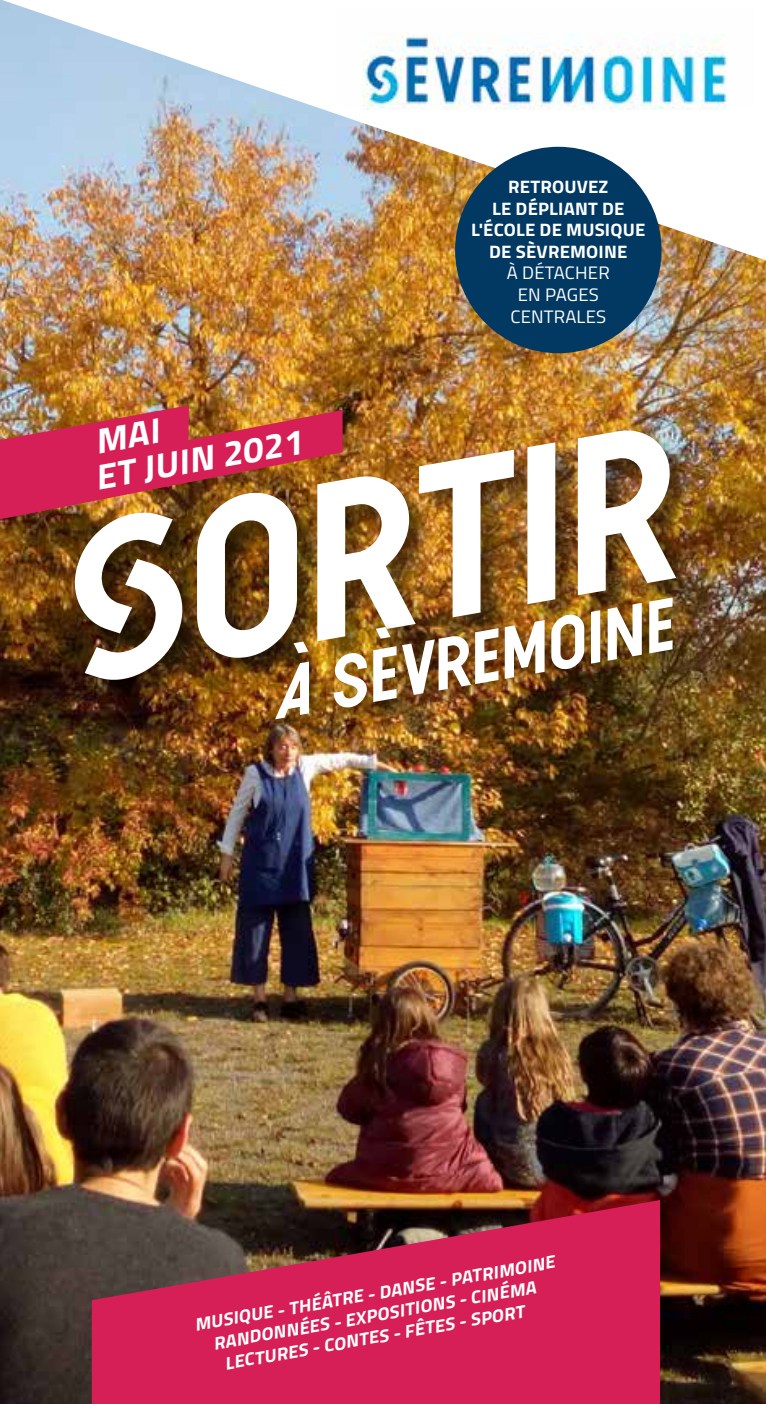
<style>
.page{position:relative;width:766px;height:1404px;background:#fff}
.page>*{position:absolute;margin:0;border:0;box-sizing:border-box;transform-origin:0 0}
.t1{font:italic 221.62px "sevremoine";color:#fff}
.t2{font:italic 73.12px "sevremoine";color:#fff}
.t3{font:italic 700 35.55px/35.6px "Titillium";color:#fff}
.t4{font:italic 700 18px "Titillium";color:#fff}
.t5{font:700 18px/21.6px "Titillium";letter-spacing:.01em;color:#fff;text-align:center}
.t6{font:18px/21.6px "Titillium";letter-spacing:.01em;color:#fff;text-align:center}
</style>
<div class="page">
<img style="left:0;top:0;width:765px;height:1403px">
<img style="left:2px;top:0;width:763px;height:260px">
<svg style="left:92px;top:1199px;width:568px;height:204px;background:#b3254b"></svg>
<div style="left:76px;top:431px;width:624px;height:274px;background:#000;opacity:.5"></div>
<div style="left:269px;top:590px;width:419px;height:145px;background:#000;opacity:.5"></div>
<img style="left:0;top:405px;width:342px;height:114px">
<div style="left:455px;top:147px;width:206px;height:206px;background:#023962;border-radius:50%"></div>
<img style="left:338px;top:7px;width:416px;height:103px">
<p class="t5" style="left:471px;top:175px;width:175px">RETROUVEZ<br>LE DÉPLIANT DE<br>L'ÉCOLE DE MUSIQUE<br>DE SÈVREMOINE</p>
<p class="t6" style="left:506px;top:261px;width:104px">À DÉTACHER<br>EN PAGES<br>CENTRALES</p>
<h3 class="t3" style="left:85px;top:423px;width:212px;rotate:-10deg">MAI<br>ET JUIN 2021</h3>
<h1 class="t1" style="left:26px;top:427px;width:616px;rotate:-10deg">SORTIR</h1>
<h2 class="t2" style="left:260px;top:634px;width:408px;rotate:-10deg">À sèvremoine</h2>
<p class="t4" style="left:192px;top:1311px;width:367px;rotate:-10deg">MUSIQUE - THÉÂTRE - DANSE - PATRIMOINE</p>
<p class="t4" style="left:211px;top:1329px;width:329px;rotate:-10deg">RANDONNÉES - EXPOSITIONS - CINÉMA</p>
<p class="t4" style="left:222px;top:1349px;width:306px;rotate:-10deg">LECTURES - CONTES - FÊTES - SPORT</p>
</div>
